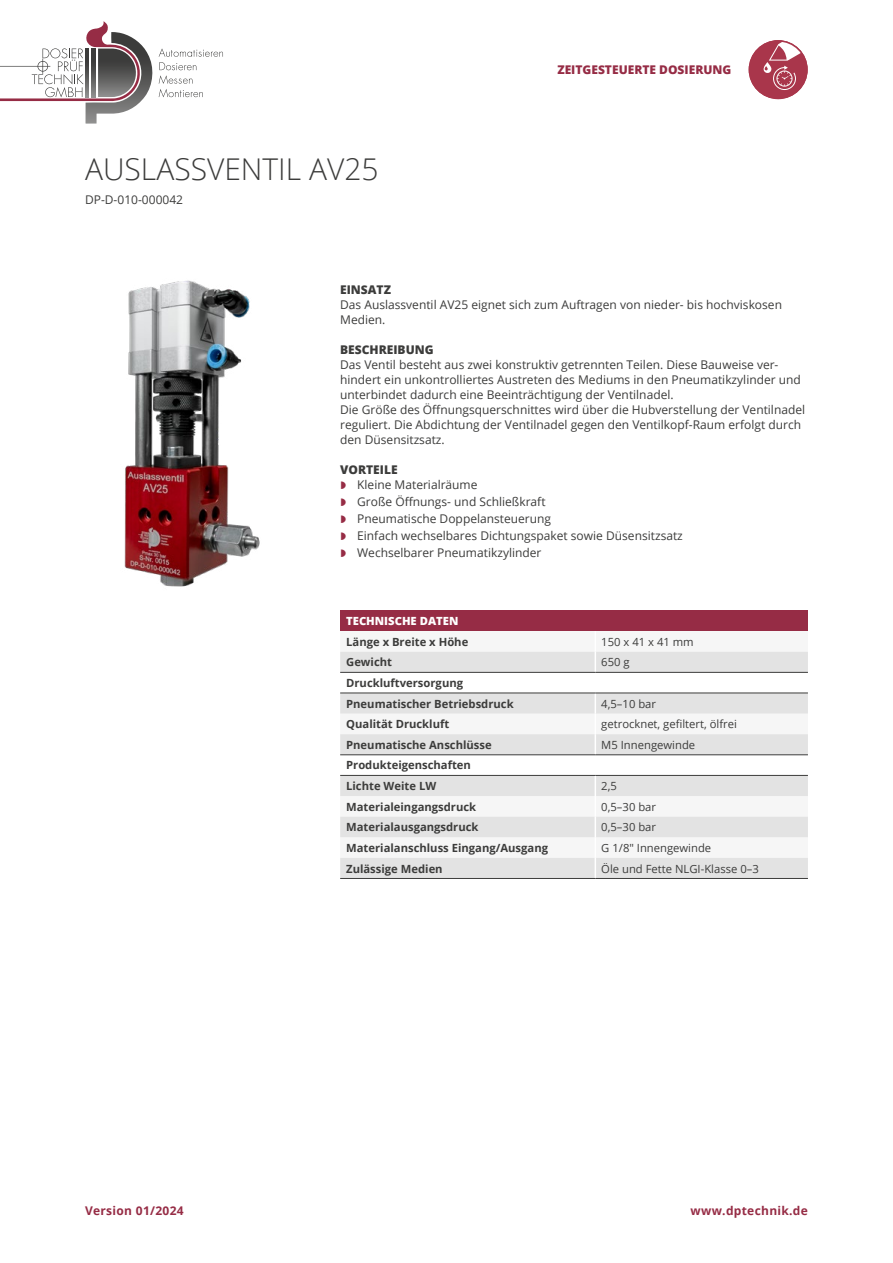
<style>
.page{position:relative;width:893px;height:1263px;background:#fff}
.page>*{position:absolute;margin:0;border:0;box-sizing:border-box;transform-origin:0 0}
.t1{font:300 30px "Open Sans";color:#3c3c3b}
.t2{font:12px/15px "Open Sans";color:#3c3c3b}
.t3{font:700 12px "Open Sans";letter-spacing:.025em;color:#962c45}
.t4{font:800 12px "Open Sans";color:#3c3c3b}
.t5{font:800 12px "Open Sans";color:#962c45}
.t6{font:700 11.25px/20.5px "Open Sans";color:#3c3c3b}
.t7{font:11.25px "Open Sans";color:#3c3c3b}
.t8{font:800 11.25px "Open Sans";color:#fff}
</style>
<div class="page">
<div style="left:340px;top:610px;width:468px;height:21px;background:#962c45"></div>
<svg style="left:340px;top:651px;width:468px;height:1px"></svg>
<svg style="left:340px;top:652px;width:468px;height:226px;fill:#e3e3e3"></svg>
<svg style="left:340px;top:673px;width:468px;height:102px"></svg>
<svg style="left:595px;top:651px;width:1px;height:21px"></svg>
<svg style="left:595px;top:694px;width:1px;height:60px"></svg>
<svg style="left:595px;top:776px;width:1px;height:102px"></svg>
<hr style="left:340px;top:672px;width:255px;height:1px;background:#3c3c3b">
<hr style="left:595px;top:672px;width:213px;height:1px;background:#3c3c3b">
<hr style="left:340px;top:693px;width:255px;height:1px;background:#3c3c3b">
<hr style="left:595px;top:693px;width:213px;height:1px;background:#3c3c3b">
<hr style="left:340px;top:754px;width:255px;height:1px;background:#3c3c3b">
<hr style="left:595px;top:754px;width:213px;height:1px;background:#3c3c3b">
<hr style="left:340px;top:775px;width:255px;height:1px;background:#3c3c3b">
<hr style="left:595px;top:775px;width:213px;height:1px;background:#3c3c3b">
<hr style="left:340px;top:878px;width:255px;height:1px;background:#3c3c3b">
<hr style="left:595px;top:878px;width:213px;height:1px;background:#3c3c3b">
<img style="left:124px;top:280px;width:136px;height:307px">
<svg style="left:749px;top:40px;width:59px;height:59px"></svg>
<svg style="left:0;top:21px;width:223px;height:103px"></svg>
<h1 class="t1" style="left:85px;top:149px;width:295px">AUSLASSVENTIL AV25</h1>
<p class="t2" style="left:85px;top:192px;width:100px">DP-D-010-000042</p>
<p class="t5" style="left:557px;top:61px;width:176px">ZEITGESTEUERTE DOSIERUNG</p>
<p class="t4" style="left:340px;top:280px;width:52px">EINSATZ</p>
<p class="t2" style="left:340px;top:297px;width:443px">Das Auslassventil AV25 eignet sich zum Auftragen von nieder- bis hochviskosen<br>Medien.</p>
<p class="t4" style="left:340px;top:340px;width:95px">BESCHREIBUNG</p>
<p class="t2" style="left:340px;top:357px;width:466px">Das Ventil besteht aus zwei konstruktiv getrennten Teilen. Diese Bauweise ver&shy;hindert ein unkontrolliertes Austreten des Mediums in den Pneumatikzylinder und unterbindet dadurch eine Beeinträchtigung der Ventilnadel.<br>Die Größe des Öffnungsquerschnittes wird über die Hubverstellung der Ventilnadel reguliert. Die Abdichtung der Ventilnadel gegen den Ventilkopf-Raum erfolgt durch den Düsensitzsatz.</p>
<p class="t4" style="left:340px;top:460px;width:59px">VORTEILE</p>
<p class="t2" style="left:357px;top:476px;width:327px;line-height:17.1px">Kleine Materialräume<br>Große Öffnungs- und Schließkraft<br>Pneumatische Doppelansteuerung<br>Einfach wechselbares Dichtungspaket sowie Düsensitzsatz Wechselbarer Pneumatikzylinder</p>
<p class="t8" style="left:346px;top:612px;width:114px">TECHNISCHE DATEN</p>
<p class="t6" style="left:346px;top:631px;width:124px">Länge x Breite x Höhe</p>
<p class="t7" style="left:601px;top:634px;width:94px">150 x 41 x 41 mm</p>
<p class="t6" style="left:346px;top:652px;width:47px">Gewicht</p>
<p class="t7" style="left:601px;top:654px;width:30px">650 g</p>
<p class="t6" style="left:346px;top:672px;width:169px">Druckluftversorgung<br>Pneumatischer Betriebsdruck</p>
<p class="t7" style="left:601px;top:696px;width:56px">4,5–10 bar</p>
<p class="t6" style="left:346px;top:713px;width:105px">Qualität Druckluft</p>
<p class="t7" style="left:601px;top:716px;width:137px">getrocknet, gefiltert, ölfrei</p>
<p class="t6" style="left:346px;top:734px;width:147px">Pneumatische Anschlüsse</p>
<p class="t7" style="left:601px;top:737px;width:95px">M5 Innengewinde</p>
<p class="t6" style="left:346px;top:755px;width:126px">Produkteigenschaften<br>Lichte Weite LW</p>
<p class="t7" style="left:601px;top:778px;width:17px">2,5</p>
<p class="t3" style="left:85px;top:1202px;width:100px">Version 01/2024</p>
<p class="t6" style="left:346px;top:796px;width:132px">Materialeingangsdruck</p>
<p class="t7" style="left:601px;top:799px;width:56px">0,5–30 bar</p>
<p class="t6" style="left:346px;top:817px;width:134px">Materialausgangsdruck</p>
<p class="t7" style="left:601px;top:819px;width:56px">0,5–30 bar</p>
<p class="t6" style="left:346px;top:837px;width:203px">Materialanschluss Eingang/Ausgang</p>
<p class="t7" style="left:601px;top:840px;width:111px">G 1/8" Innengewinde</p>
<p class="t6" style="left:346px;top:858px;width:98px">Zulässige Medien</p>
<p class="t7" style="left:601px;top:861px;width:159px">Öle und Fette NLGI-Klasse 0–3</p>
<p class="t3" style="left:690px;top:1202px;width:119px">www.dptechnik.de</p>
</div>
